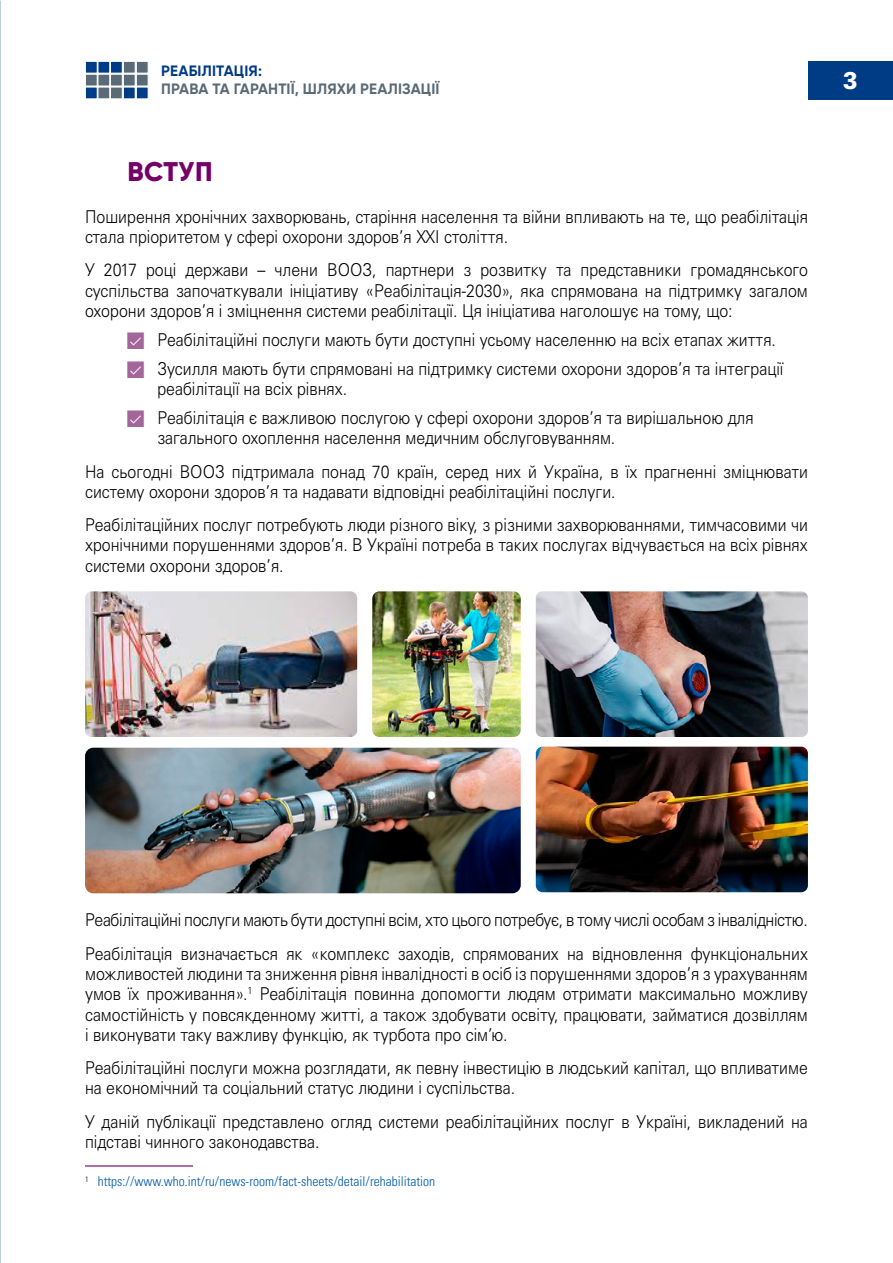
<style>
.page{position:relative;width:893px;height:1263px;background:#fff}
.page>*{position:absolute;margin:0;border:0;box-sizing:border-box;transform-origin:0 0}
.T-01{font:800 27px "Gilroy";letter-spacing:.01em;color:#740068}
.t1{font:900 24px "Univers LTCYR 75";color:#fff;scale:.9 1}
.Main-01{font:300 17.7px/20.4px "Univers LTCYR 45";color:#000;scale:.9 1}
.Bullet-01{font:300 17.7px/20.4px "Univers LTCYR 45";color:#000;scale:.9 1}
.Main-01-2{font:300 17.7px "Univers LTCYR 45";letter-spacing:-.02em;color:#000;scale:.9 1}
.t2{font:700 15px "Gilroy";letter-spacing:.01em;color:#5a6a76}
.t3{font:700 15px "Gilroy";letter-spacing:.01em;color:#003b86}
.Snoska{font:13.5px "Univers LTCYR 47 Light Cond";color:#005aa9}
</style>
<div class="page">
<div style="left:808px;top:61px;width:85px;height:38px;background:#003b86"></div>
<div style="left:123px;top:61px;width:13px;height:13px;background:#5a6a76;border:1px solid #fff"></div>
<div style="left:123px;top:87px;width:13px;height:12px;background:#003b86;border:1px solid #fff"></div>
<div style="left:123px;top:74px;width:13px;height:12px;background:#5a6a76;border:1px solid #fff"></div>
<div style="left:136px;top:74px;width:13px;height:12px;background:#5a6a76;border:1px solid #fff"></div>
<div style="left:136px;top:87px;width:13px;height:12px;background:#003b86;border:1px solid #fff"></div>
<div style="left:136px;top:61px;width:13px;height:13px;background:#5a6a76;border:1px solid #fff"></div>
<div style="left:110px;top:61px;width:13px;height:13px;background:#003b86;border:1px solid #fff"></div>
<div style="left:98px;top:61px;width:12px;height:13px;background:#003b86;border:1px solid #fff"></div>
<div style="left:85px;top:61px;width:13px;height:13px;background:#003b86;border:1px solid #fff"></div>
<div style="left:110px;top:87px;width:13px;height:12px;background:#5a6a76;border:1px solid #fff"></div>
<div style="left:98px;top:87px;width:12px;height:12px;background:#5a6a76;border:1px solid #fff"></div>
<div style="left:85px;top:87px;width:13px;height:12px;background:#003b86;border:1px solid #fff"></div>
<div style="left:110px;top:74px;width:13px;height:12px;background:#5a6a76;border:1px solid #fff"></div>
<div style="left:98px;top:74px;width:12px;height:12px;background:#5a6a76;border:1px solid #fff"></div>
<div style="left:85px;top:74px;width:13px;height:12px;background:#5a6a76;border:1px solid #fff"></div>
<img style="left:85px;top:748px;width:436px;height:145px">
<img style="left:372px;top:591px;width:149px;height:146px">
<img style="left:85px;top:591px;width:272px;height:146px">
<img style="left:536px;top:591px;width:272px;height:146px">
<img style="left:536px;top:747px;width:272px;height:145px">
<hr style="left:85px;top:1165px;width:108px;height:1px;background:#740068">
<p class="t3" style="left:161px;top:62px;width:102px">РЕАБІЛІТАЦІЯ:</p>
<p class="t2" style="left:161px;top:80px;width:280px">ПРАВА ТА ГАРАНТІЇ, ШЛЯХИ РЕАЛІЗАЦІЇ</p>
<p class="T-01" style="left:128px;top:155px;width:87px">ВСТУП</p>
<p class="Main-01" style="left:85px;top:206px;width:805px">Поширення хронічних захворювань, старіння населення та війни впливають на те, що реабілітація стала пріоритетом у сфері охорони здоров’я ХХІ століття.</p>
<p class="Main-01" style="left:85px;top:259px;width:805px;text-align:justify">У 2017 році держави – члени ВООЗ, партнери з розвитку та представники громадянського суспільства започаткували ініціативу «Реабілітація-2030», яка спрямована на підтримку загалом охорони здоров’я і зміцнення системи реабілітації. Ця ініціатива наголошує на тому, що:</p>
<p class="Bullet-01" style="left:157px;top:329px;width:689px">Реабілітаційні послуги мають бути доступні усьому населенню на всіх етапах життя.</p>
<p class="Bullet-01" style="left:157px;top:358px;width:697px">Зусилля мають бути спрямовані на підтримку системи охорони здоров’я та інтеграції реабілітації на всіх рівнях.</p>
<p class="Bullet-01" style="left:157px;top:407px;width:664px">Реабілітація є важливою послугою у сфері охорони здоров’я та вирішальною для загального охоплення населення медичним обслуговуванням.</p>
<p class="Main-01" style="left:85px;top:461px;width:805px">На сьогодні ВООЗ підтримала понад 70 країн, серед них й Україна, в їх прагненні зміцнювати систему охорони здоров’я та надавати відповідні реабілітаційні послуги.</p>
<p class="Main-01" style="left:85px;top:514px;width:805px;text-align:justify">Реабілітаційних послуг потребують люди різного віку, з різними захворюваннями, тимчасовими чи хронічними порушеннями здоров’я. В Україні потреба в таких послугах відчувається на всіх рівнях системи охорони здоров’я.</p>
<h2 class="t1" style="left:843px;top:63px;width:18px">3</h2>
<p class="Main-01-2" style="left:85px;top:908px;width:805px">Реабілітаційні послуги мають бути доступні всім, хто цього потребує, в тому числі особам з інвалідністю.</p>
<p class="Main-01" style="left:85px;top:942px;width:805px;text-align:justify">Реабілітація визначається як «комплекс заходів, спрямованих на відновлення функціональних можливостей людини та зниження рівня інвалідності в осіб із порушеннями здоров’я з урахуванням умов їх проживання».<sup>1</sup> Реабілітація повинна допомогти людям отримати максимально можливу самостійність у повсякденному житті, а також здобувати освіту, працювати, займатися дозвіллям і виконувати таку важливу функцію, як турбота про сім’ю.</p>
<p class="Main-01" style="left:85px;top:1057px;width:805px">Реабілітаційні послуги можна розглядати, як певну інвестицію в людський капітал, що впливатиме на економічний та соціальний статус людини і суспільства.</p>
<p class="Main-01" style="left:85px;top:1110px;width:805px">У даній публікації представлено огляд системи реабілітаційних послуг в Україні, викладений на підставі чинного законодавства.</p>
<p class="Snoska" style="left:85px;top:1172px;width:352px"><sup>1</sup> https://www.who.int/ru/news-room/fact-sheets/detail/rehabilitation</p>
</div>
